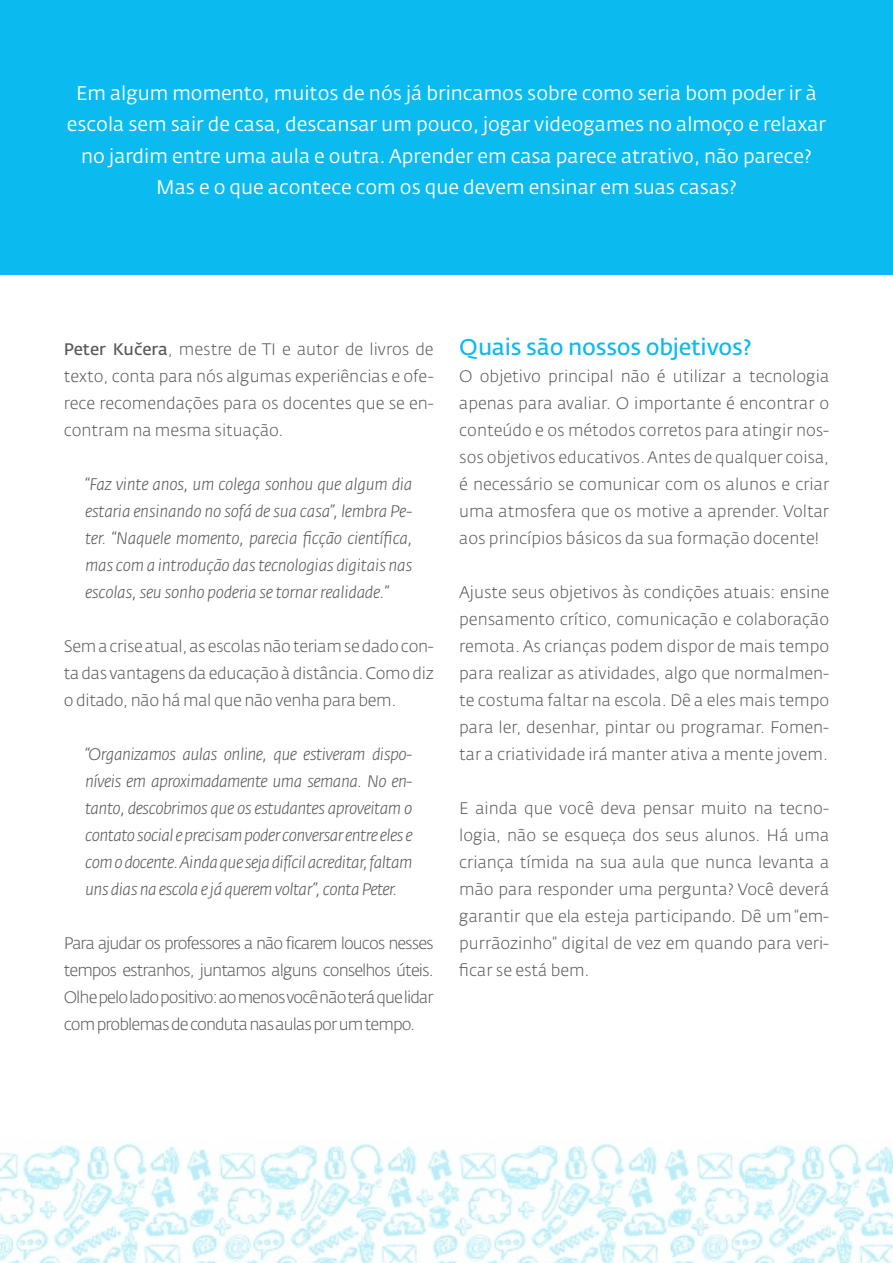
<style>
.page{position:relative;width:893px;height:1263px;background:#fff}
.page>*{position:absolute;margin:0;border:0;box-sizing:border-box;transform-origin:0 0}
.tit{font:600 22.5px "Fedra Sans Alt Pro";letter-spacing:-.01em;color:#0bbbef}
.t1{font:19.5px/31.5px "Fedra Sans Alt Pro";color:#fff;text-align:center}
.t2{font:300 16.5px/27px "Fedra Sans Alt Pro";color:#575756;text-align:justify}
.t3{font:italic 300 16.5px/27px "Fedra Sans Alt Pro";letter-spacing:-.03em;color:#575756;text-align:justify}
.s1{font-weight:600}
</style>
<div class="page">
<div style="left:0;top:0;width:893px;height:274px;background:#0bbbef"></div>
<img style="left:0;top:1143px;width:893px;height:120px">
<p class="t1" style="left:67px;top:77px;width:761px">Em algum momento, muitos de nós já brincamos sobre como seria bom poder ir à escola sem sair de casa, descansar um pouco, jogar videogames no almoço e relaxar no jardim entre uma aula e outra. Aprender em casa parece atrativo, não parece?<br>Mas e o que acontece com os que devem ensinar em suas casas?</p>
<p class="t2" style="left:64px;top:336px;width:371px"><span class="s1">Peter Kučera</span>, mestre de TI e autor de livros de texto, conta para nós algumas experiências e ofe&shy;rece recomendações para os docentes que se en&shy;contram na mesma situação.</p>
<p class="t3" style="left:85px;top:471px;width:329px">“Faz vinte anos, um colega sonhou que algum dia estaria ensinando no sofá de sua casa”, lembra Pe&shy;ter. “Naquele momento, parecia ficção científica, mas com a introdução das tecnologias digitais nas escolas, seu sonho poderia se tornar realidade.”</p>
<p class="t2" style="left:64px;top:633px;width:371px">Sem a crise atual, as escolas não teriam se dado con&shy;ta das vantagens da educação à distância. Como diz o ditado, não há mal que não venha para bem.</p>
<p class="t3" style="left:85px;top:741px;width:329px">“Organizamos aulas online, que estiveram dispo&shy;níveis em aproximadamente uma semana. No en&shy;tanto, descobrimos que os estudantes aproveitam o contato social e precisam poder conversar entre eles e com o docente. Ainda que seja difícil acreditar, faltam uns dias na escola e já querem voltar”, conta Peter.</p>
<p class="t2" style="left:64px;top:930px;width:371px">Para ajudar os professores a não ficarem loucos nesses tempos estranhos, juntamos alguns conselhos úteis.<br>Olhe pelo lado positivo: ao menos você não terá que lidar com problemas de conduta nas aulas por um tempo.</p>
<p class="tit" style="left:459px;top:333px;width:294px">Quais são nossos objetivos?</p>
<p class="t2" style="left:459px;top:363px;width:371px">O objetivo principal não é utilizar a tecnologia apenas para avaliar. O importante é encontrar o conteúdo e os métodos corretos para atingir nos&shy;sos objetivos educativos. Antes de qualquer coisa, é necessário se comunicar com os alunos e criar uma atmosfera que os motive a aprender. Voltar aos princípios básicos da sua formação docente!</p>
<p class="t2" style="left:459px;top:579px;width:371px">Ajuste seus objetivos às condições atuais: ensine pensamento crítico, comunicação e colaboração remota. As crianças podem dispor de mais tempo para realizar as atividades, algo que normalmen&shy;te costuma faltar na escola. Dê a eles mais tempo para ler, desenhar, pintar ou programar. Fomen&shy;tar a criatividade irá manter ativa a mente jovem.</p>
<p class="t2" style="left:459px;top:795px;width:371px">E ainda que você deva pensar muito na tecno&shy;logia, não se esqueça dos seus alunos. Há uma criança tímida na sua aula que nunca levanta a mão para responder uma pergunta? Você deverá garantir que ela esteja participando. Dê um “em&shy;purrãozinho” digital de vez em quando para veri&shy;ficar se está bem.</p>
</div>
